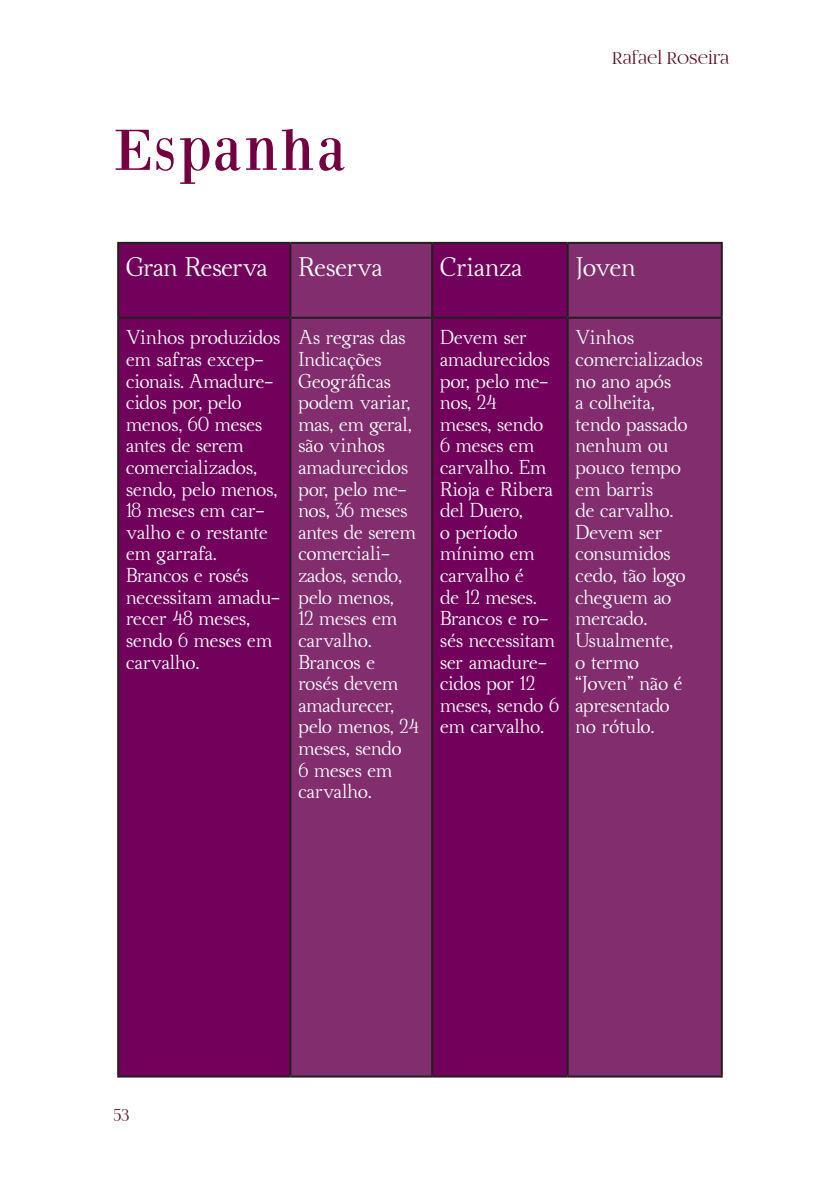
<style>
.page{position:relative;width:840px;height:1191px;background:#fff}
.page>*{position:absolute;margin:0;border:0;box-sizing:border-box;transform-origin:0 0}
.t1{font:60px "Bodoni XT";letter-spacing:.04em;color:#730041}
.t2{font:24px "Ahellya";letter-spacing:-.005em;color:#fff}
.t3{font:20px "Fogtwo No 5";color:#540621}
.t4{font:18px/21.6px "Ahellya";letter-spacing:.01em;color:#fff}
</style>
<div class="page">
<div style="left:119px;top:244px;width:170px;height:831px;background:#72015c"></div>
<svg style="left:291px;top:244px;width:429px;height:831px;background:#7c1f68"></svg>
<hr style="left:117px;top:242px;width:173px;height:2px;background:#231f20">
<hr style="left:117px;top:244px;width:2px;height:73px;background:#231f20">
<hr style="left:290px;top:242px;width:142px;height:2px;background:#231f20">
<hr style="left:289px;top:244px;width:2px;height:73px;background:#231f20">
<hr style="left:432px;top:242px;width:135px;height:2px;background:#231f20">
<hr style="left:431px;top:244px;width:2px;height:73px;background:#231f20">
<hr style="left:567px;top:242px;width:155px;height:2px;background:#231f20">
<hr style="left:566px;top:244px;width:2px;height:73px;background:#231f20">
<hr style="left:720px;top:244px;width:2px;height:73px;background:#231f20">
<hr style="left:117px;top:317px;width:173px;height:2px;background:#231f20">
<hr style="left:117px;top:319px;width:2px;height:756px;background:#231f20">
<hr style="left:290px;top:317px;width:142px;height:2px;background:#231f20">
<hr style="left:289px;top:319px;width:2px;height:756px;background:#231f20">
<hr style="left:432px;top:317px;width:135px;height:2px;background:#231f20">
<hr style="left:431px;top:319px;width:2px;height:756px;background:#231f20">
<hr style="left:567px;top:317px;width:155px;height:2px;background:#231f20">
<hr style="left:566px;top:319px;width:2px;height:756px;background:#231f20">
<hr style="left:720px;top:319px;width:2px;height:756px;background:#231f20">
<hr style="left:117px;top:1075px;width:173px;height:2px;background:#231f20">
<hr style="left:290px;top:1075px;width:142px;height:2px;background:#231f20">
<hr style="left:432px;top:1075px;width:135px;height:2px;background:#231f20">
<hr style="left:567px;top:1075px;width:155px;height:2px;background:#231f20">
<h1 class="t1" style="left:113px;top:113px;width:234px">Espanha</h1>
<p class="t3" style="left:612px;top:48px;width:118px">Rafael Roseira</p>
<h2 class="t2" style="left:126px;top:251px;width:143px">Gran Reserva</h2>
<h2 class="t2" style="left:298px;top:251px;width:86px">Reserva</h2>
<h2 class="t2" style="left:440px;top:251px;width:84px">Crianza</h2>
<h2 class="t2" style="left:575px;top:251px;width:61px">Joven</h2>
<p class="t4" style="left:126px;top:326px;width:155px">Vinhos produzidos em safras excep&shy;cionais. Amadure&shy;cidos por, pelo menos, 60 meses antes de serem comercializados, sendo, pelo menos,<br>18 meses em car&shy;valho e o restante em garrafa.<br>Brancos e rosés necessitam amadu&shy;recer 48 meses, sendo 6 meses em carvalho.</p>
<p class="t4" style="left:298px;top:326px;width:122px">As regras das<br>Indicações<br>Geográficas podem variar, mas, em geral, são vinhos amadurecidos por, pelo me&shy;nos, 36 meses antes de serem comerciali&shy;zados, sendo, pelo menos,<br>12 meses em carvalho.<br>Brancos e rosés devem amadurecer, pelo menos, 24 meses, sendo<br>6 meses em carvalho.</p>
<p class="t4" style="left:440px;top:326px;width:120px">Devem ser amadurecidos por, pelo me&shy;nos, 24<br>meses, sendo<br>6 meses em carvalho. Em<br>Rioja e Ribera del Duero,<br>o período mínimo em carvalho é<br>de 12 meses.<br>Brancos e ro&shy;sés necessitam ser amadure&shy;cidos por 12 meses, sendo 6 em carvalho.</p>
<p class="t4" style="left:575px;top:326px;width:128px">Vinhos comercializados no ano após<br>a colheita, tendo passado nenhum ou pouco tempo em barris<br>de carvalho.<br>Devem ser consumidos cedo, tão logo cheguem ao mercado.<br>Usualmente,<br>o termo<br>“Joven” não é apresentado<br>no rótulo.</p>
<p class="t3" style="left:113px;top:1105px;width:18px">53</p>
</div>
